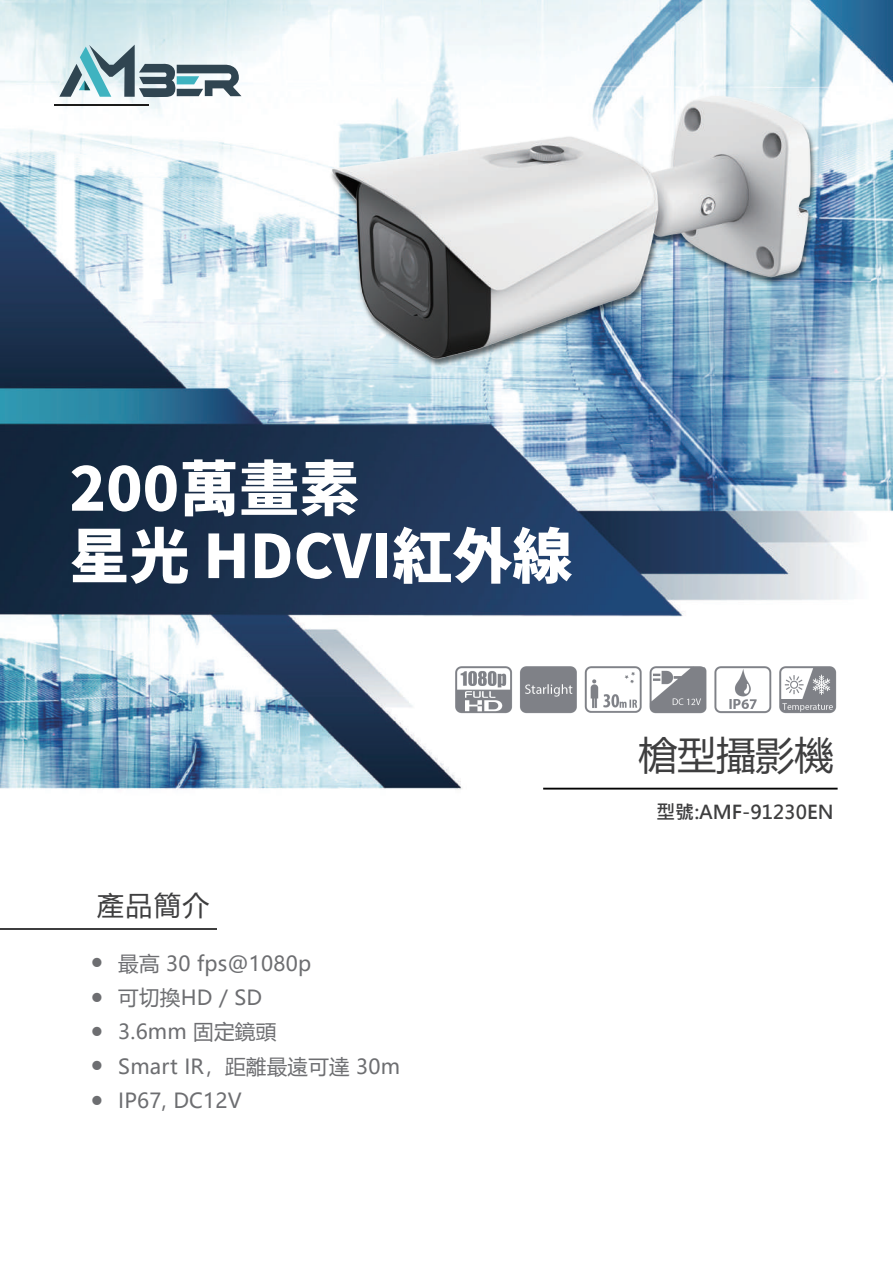
<style>
.page{position:relative;width:893px;height:1263px;background:#fff}
.page>*{position:absolute;margin:0;border:0;box-sizing:border-box;transform-origin:0 0}
.t1{font:60px/67.3px "Gen Yo Gothic TW H";color:#fff}
.t2{font:39px "Microsoft Ya Hei";color:#3e3e3f}
.t3{font:27px "Microsoft Ya Hei";color:#3e3e3f}
.t4{font:20.55px/34.3px "Microsoft Ya Hei";letter-spacing:.01em;color:#6d6e71}
.t5{font:700 19.05px "Microsoft Jheng Hei";color:#3e3e3f}
.t6{font:11.7px "Microsoft Jheng Hei";color:#6d6e71}
</style>
<div class="page">
<img style="left:0;top:0;width:893px;height:930px">
<hr style="left:55px;top:105px;width:94px;height:1px;background:#1b1b1a">
<svg style="left:59px;top:45px;width:183px;height:52px"></svg>
<hr style="left:543px;top:788px;width:295px;height:1px;background:#030303">
<hr style="left:0;top:928px;width:216px;height:2px;background:#3e3e3f">
<img style="left:318px;top:74px;width:506px;height:295px">
<img style="left:454px;top:664px;width:384px;height:50px">
<h1 class="t1" style="left:70px;top:456px;width:504px">200萬畫素<br>星光 HDCVI紅外線</h1>
<h3 class="t3" style="left:97px;top:887px;width:114px">產品簡介</h3>
<p class="t6" style="left:91px;top:956px;width:13px">●</p>
<p class="t6" style="left:91px;top:990px;width:13px">●</p>
<p class="t6" style="left:91px;top:1024px;width:13px">●</p>
<p class="t6" style="left:91px;top:1059px;width:13px">●</p>
<p class="t6" style="left:91px;top:1093px;width:13px">●</p>
<p class="t4" style="left:118px;top:945px;width:283px">最高 30 fps@1080p<br>可切換HD / SD<br>3.6mm 固定鏡頭<br>Smart IR，距離最遠可達 30m<br>IP67, DC12V</p>
<h2 class="t2" style="left:639px;top:729px;width:196px">槍型攝影機</h2>
<p class="t5" style="left:656px;top:799px;width:179px">型號:AMF-91230EN</p>
</div>
